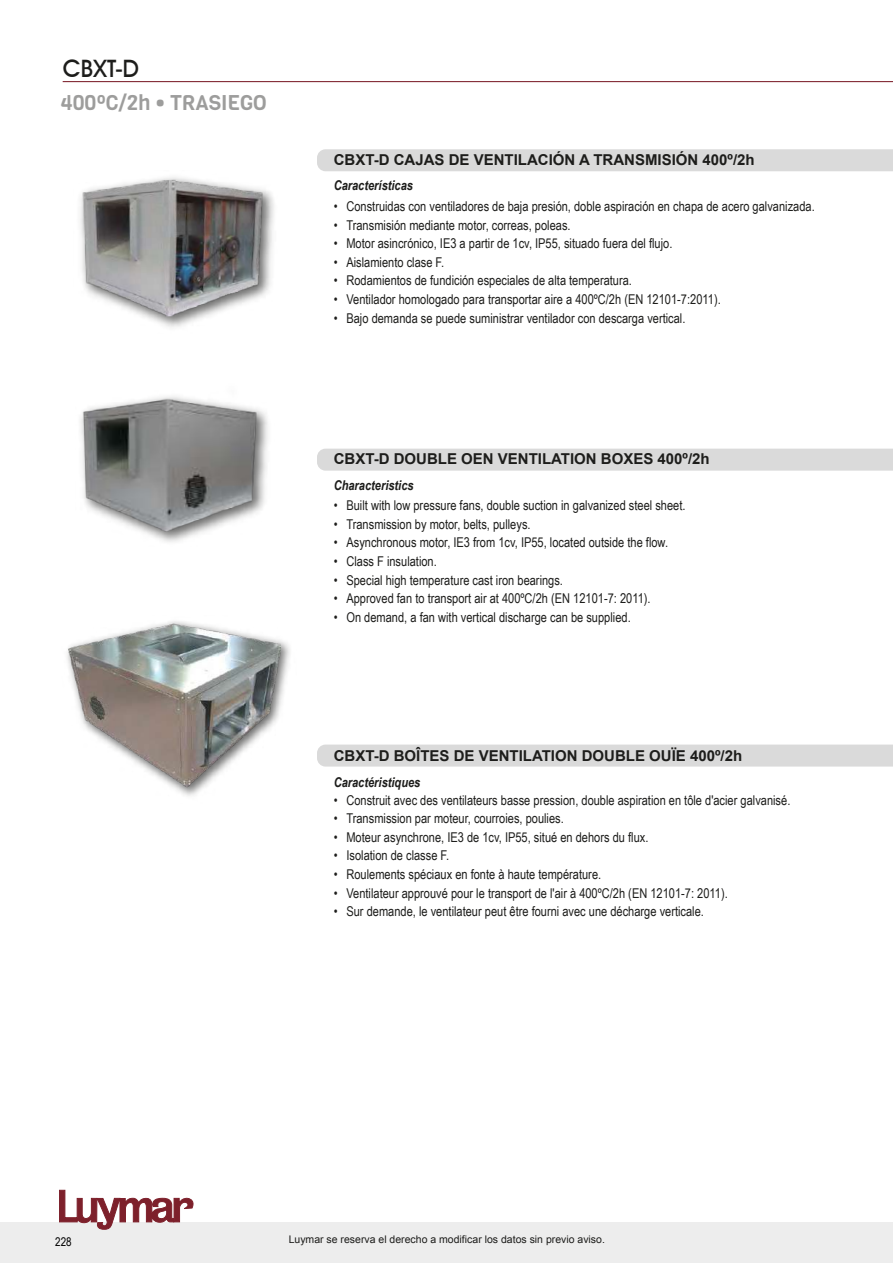
<style>
.page{position:relative;width:893px;height:1263px;background:#fff}
.page>*{position:absolute;margin:0;border:0;box-sizing:border-box;transform-origin:0 0}
.t1{font:500 24px "Avant Garde IT Cby BT";color:#1d1d1b}
.t2{font:21px "Viga";letter-spacing:-.005em;color:#9d9d9c}
.t3{font:700 15px "Arial";color:#1d1d1b}
.t4{font:13.5px "Arial Narrow";color:#1d1d1b}
.t5{font:italic 700 13.5px "Arial Narrow";color:#1d1d1b}
.t6{font:12px "Arial Narrow";color:#000}
.t7{font:10.5px "Arial";color:#1d1d1b}
</style>
<div class="page">
<img style="left:80px;top:191px;width:194px;height:137px">
<img style="left:81px;top:177px;width:187px;height:142px">
<img style="left:80px;top:396px;width:188px;height:143px">
<hr style="left:63px;top:81px;width:830px;height:1px;background:#7d202b">
<div style="left:0;top:1223px;width:893px;height:40px;background:#ededed"></div>
<svg style="left:59px;top:1190px;width:136px;height:39px"></svg>
<div style="left:317px;top:149px;width:576px;height:22px;background:#dadada"></div>
<div style="left:317px;top:449px;width:576px;height:22px;background:#dadada"></div>
<div style="left:317px;top:744px;width:576px;height:22px;background:#dadada"></div>
<img style="left:67px;top:640px;width:223px;height:67px">
<img style="left:69px;top:621px;width:211px;height:175px">
<h1 class="t1" style="left:63px;top:54px;width:78px">CBXT-D</h1>
<h2 class="t2" style="left:60px;top:89px;width:208px">400ºC/2h • TRASIEGO</h2>
<p class="t3" style="left:334px;top:150px;width:423px">CBXT-D CAJAS DE VENTILACIÓN A TRANSMISIÓN 400º/2h</p>
<p class="t5" style="left:334px;top:175px;width:81px">Características</p>
<p class="t4" style="left:334px;top:196px;width:483px">• Construidas con ventiladores de baja presión, doble aspiración en chapa de acero galvanizada.</p>
<p class="t4" style="left:334px;top:215px;width:238px">• Transmisión mediante motor, correas, poleas.</p>
<p class="t4" style="left:334px;top:233px;width:340px">• Motor asincrónico, IE3 a partir de 1cv, IP55, situado fuera del flujo.</p>
<p class="t4" style="left:334px;top:252px;width:112px">• Aislamiento clase F.</p>
<p class="t4" style="left:334px;top:271px;width:300px">• Rodamientos de fundición especiales de alta temperatura.</p>
<p class="t4" style="left:334px;top:289px;width:389px">• Ventilador homologado para transportar aire a 400ºC/2h (EN 12101-7:2011).</p>
<p class="t4" style="left:334px;top:308px;width:353px">• Bajo demanda se puede suministrar ventilador con descarga vertical.</p>
<p class="t3" style="left:334px;top:449px;width:378px">CBXT-D DOUBLE OEN VENTILATION BOXES 400º/2h</p>
<p class="t5" style="left:334px;top:475px;width:81px">Characteristics</p>
<p class="t4" style="left:334px;top:496px;width:353px">• Built with low pressure fans, double suction in galvanized steel sheet.</p>
<p class="t4" style="left:334px;top:514px;width:198px">• Transmission by motor, belts, pulleys.</p>
<p class="t4" style="left:334px;top:533px;width:336px">• Asynchronous motor, IE3 from 1cv, IP55, located outside the flow.</p>
<p class="t4" style="left:334px;top:551px;width:105px">• Class F insulation.</p>
<p class="t4" style="left:334px;top:570px;width:231px">• Special high temperature cast iron bearings.</p>
<p class="t4" style="left:334px;top:589px;width:318px">• Approved fan to transport air at 400ºC/2h (EN 12101-7: 2011).</p>
<p class="t4" style="left:334px;top:607px;width:299px">• On demand, a fan with vertical discharge can be supplied.</p>
<p class="t3" style="left:334px;top:746px;width:410px">CBXT-D BOÎTES DE VENTILATION DOUBLE OUÏE 400º/2h</p>
<p class="t5" style="left:334px;top:772px;width:88px">Caractéristiques</p>
<p class="t4" style="left:334px;top:790px;width:458px">• Construit avec des ventilateurs basse pression, double aspiration en tôle d'acier galvanisé.</p>
<p class="t4" style="left:334px;top:808px;width:232px">• Transmission par moteur, courroies, poulies.</p>
<p class="t4" style="left:334px;top:827px;width:316px">• Moteur asynchrone, IE3 de 1cv, IP55, situé en dehors du flux.</p>
<p class="t4" style="left:334px;top:846px;width:117px">• Isolation de classe F.</p>
<p class="t4" style="left:334px;top:864px;width:269px">• Roulements spéciaux en fonte à haute température.</p>
<p class="t4" style="left:334px;top:883px;width:396px">• Ventilateur approuvé pour le transport de l'air à 400ºC/2h (EN 12101-7: 2011).</p>
<p class="t4" style="left:334px;top:902px;width:372px">• Sur demande, le ventilateur peut être fourni avec une décharge verticale.</p>
<p class="t6" style="left:55px;top:1233px;width:18px">228</p>
<p class="t7" style="left:289px;top:1232px;width:318px">Luymar se reserva el derecho a modificar los datos sin previo aviso.</p>
</div>
